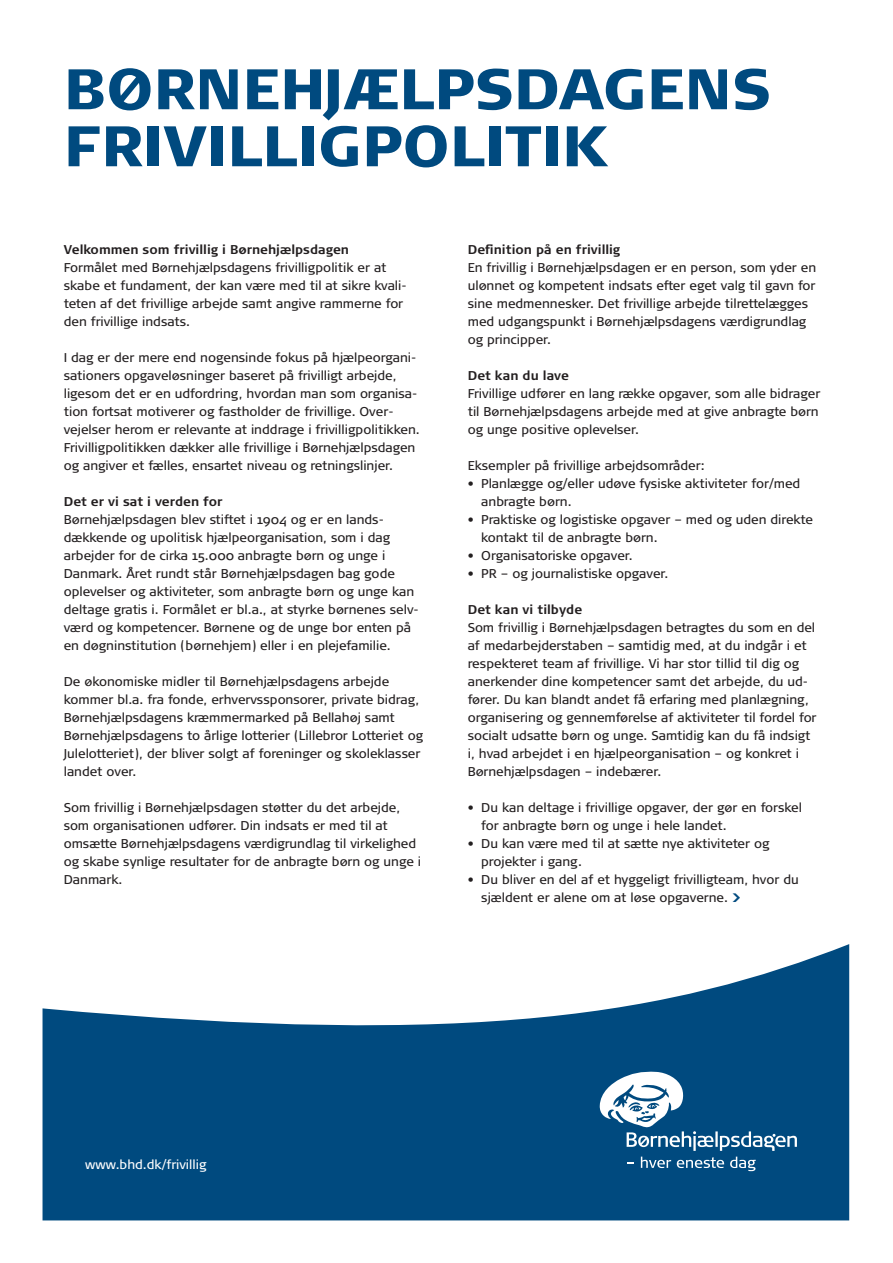
<style>
.page{position:relative;width:893px;height:1263px;background:#fff}
.page>*{position:absolute;margin:0;border:0;box-sizing:border-box;transform-origin:0 0}
.Overskrift_FED{font:900 57px/57px "Signa Normal";color:#004a7f}
.Brødtekst_I_BOX{font:12.75px/18px "Signa Normal";color:#231f20}
.Mellemrubrik{font:700 12.75px "Signa Normal";color:#231f20}
.Brødtekst_I_BOX-2{font:12.75px "Signa Normal";color:#fff}
.s1{font-weight:900;color:#004a7f}
</style>
<div class="page">
<svg style="left:43px;top:944px;width:806px;height:276px;fill:#004a7f"></svg>
<svg style="left:599px;top:1071px;width:198px;height:100px"></svg>
<p class="Overskrift_FED" style="left:64px;top:60px;width:709px">BØRNEHJÆLPSDAGENS<br>FRIVILLIGPOLITIK</p>
<p class="Mellemrubrik" style="left:64px;top:242px;width:287px">Velkommen som frivillig i Børnehjælpsdagen</p>
<p class="Brødtekst_I_BOX" style="left:64px;top:258px;width:344px">Formålet med Børnehjælpsdagens frivilligpolitik er at skabe et fundament, der kan være med til at sikre kvali&shy;teten af det frivillige arbejde samt angive rammerne for den frivillige indsats.</p>
<p class="Brødtekst_I_BOX" style="left:64px;top:348px;width:355px">I dag er der mere end nogensinde fokus på hjælpeorgani&shy;sationers opgaveløsninger baseret på frivilligt arbejde, ligesom det er en udfordring, hvordan man som organisa&shy;tion fortsat motiverer og fastholder de frivillige. Over-</p>
<p class="Brødtekst_I_BOX" style="left:64px;top:420px;width:357px">vejelser herom er relevante at inddrage i frivilligpolitikken.</p>
<p class="Brødtekst_I_BOX" style="left:64px;top:438px;width:353px">Frivilligpolitikken dækker alle frivillige i Børnehjælpsdagen og angiver et fælles, ensartet niveau og retningslinjer.</p>
<p class="Mellemrubrik" style="left:64px;top:494px;width:160px">Det er vi sat i verden for</p>
<p class="Brødtekst_I_BOX" style="left:64px;top:510px;width:356px">Børnehjælpsdagen blev stiftet i 1904 og er en lands&shy;dækkende og upolitisk hjælpeorganisation, som i dag arbejder for de cirka 15.000 anbragte børn og unge i Danmark. Året rundt står Børnehjælpsdagen bag gode oplevelser og aktiviteter, som anbragte børn og unge kan deltage gratis i. Formålet er bl.a., at styrke børnenes selv&shy;værd og kompetencer. Børnene og de unge bor enten på en døgninstitution (børnehjem) eller i en plejefamilie.</p>
<p class="Brødtekst_I_BOX" style="left:64px;top:672px;width:361px">De økonomiske midler til Børnehjælpsdagens arbejde kommer bl.a. fra fonde, erhvervssponsorer, private bidrag, Børnehjælpsdagens kræmmermarked på Bellahøj samt Børnehjælpsdagens to årlige lotterier (Lillebror Lotteriet og Julelotteriet), der bliver solgt af foreninger og skoleklasser landet over.</p>
<p class="Brødtekst_I_BOX" style="left:64px;top:798px;width:359px">Som frivillig i Børnehjælpsdagen støtter du det arbejde, som organisationen udfører. Din indsats er med til at omsætte Børnehjælpsdagens værdigrundlag til virkelighed og skabe synlige resultater for de anbragte børn og unge i Danmark.</p>
<p class="Mellemrubrik" style="left:468px;top:242px;width:154px">Definition på en frivillig</p>
<p class="Brødtekst_I_BOX" style="left:468px;top:258px;width:350px">En frivillig i Børnehjælpsdagen er en person, som yder en ulønnet og kompetent indsats efter eget valg til gavn for sine medmennesker. Det frivillige arbejde tilrettelægges med udgangspunkt i Børnehjælpsdagens værdigrundlag og principper.</p>
<p class="Mellemrubrik" style="left:468px;top:368px;width:103px">Det kan du lave</p>
<p class="Brødtekst_I_BOX" style="left:468px;top:384px;width:354px">Frivillige udfører en lang række opgaver, som alle bidrager til Børnehjælpsdagens arbejde med at give anbragte børn og unge positive oplevelser.</p>
<p class="Brødtekst_I_BOX" style="left:468px;top:456px;width:238px">Eksempler på frivillige arbejdsområder:</p>
<p class="Brødtekst_I_BOX" style="left:481px;top:474px;width:321px;text-indent:-14px">• Planlægge og/eller udøve fysiske aktiviteter for/med anbragte børn.</p>
<p class="Brødtekst_I_BOX" style="left:481px;top:510px;width:333px;text-indent:-14px">• Praktiske og logistiske opgaver – med og uden direkte kontakt til de anbragte børn.</p>
<p class="Brødtekst_I_BOX" style="left:468px;top:546px;width:167px">• Organisatoriske opgaver.</p>
<p class="Brødtekst_I_BOX" style="left:468px;top:564px;width:202px">• PR – og journalistiske opgaver.</p>
<p class="Mellemrubrik" style="left:468px;top:602px;width:116px">Det kan vi tilbyde</p>
<p class="Brødtekst_I_BOX" style="left:468px;top:618px;width:350px">Som frivillig i Børnehjælpsdagen betragtes du som en del af medarbejderstaben – samtidig med, at du indgår i et respekteret team af frivillige. Vi har stor tillid til dig og anerkender dine kompetencer samt det arbejde, du ud&shy;fører. Du kan blandt andet få erfaring med planlægning, organisering og gennemførelse af aktiviteter til fordel for socialt udsatte børn og unge. Samtidig kan du få indsigt i, hvad arbejdet i en hjælpeorganisation – og konkret i Børnehjælpsdagen – indebærer.</p>
<p class="Brødtekst_I_BOX" style="left:481px;top:798px;width:322px;text-indent:-14px">• Du kan deltage i frivillige opgaver, der gør en forskel for anbragte børn og unge i hele landet.</p>
<p class="Brødtekst_I_BOX" style="left:468px;top:834px;width:303px">• Du kan være med til at sætte nye aktiviteter og</p>
<p class="Brødtekst_I_BOX" style="left:481px;top:852px;width:102px">projekter i gang.</p>
<p class="Brødtekst_I_BOX" style="left:481px;top:870px;width:319px;text-indent:-14px">• Du bliver en del af et hyggeligt frivilligteam, hvor du sjældent er alene om at løse opgaverne. <span class="s1">&gt;</span></p>
<p class="Brødtekst_I_BOX-2" style="left:85px;top:1157px;width:123px">www.bhd.dk/frivillig</p>
</div>
